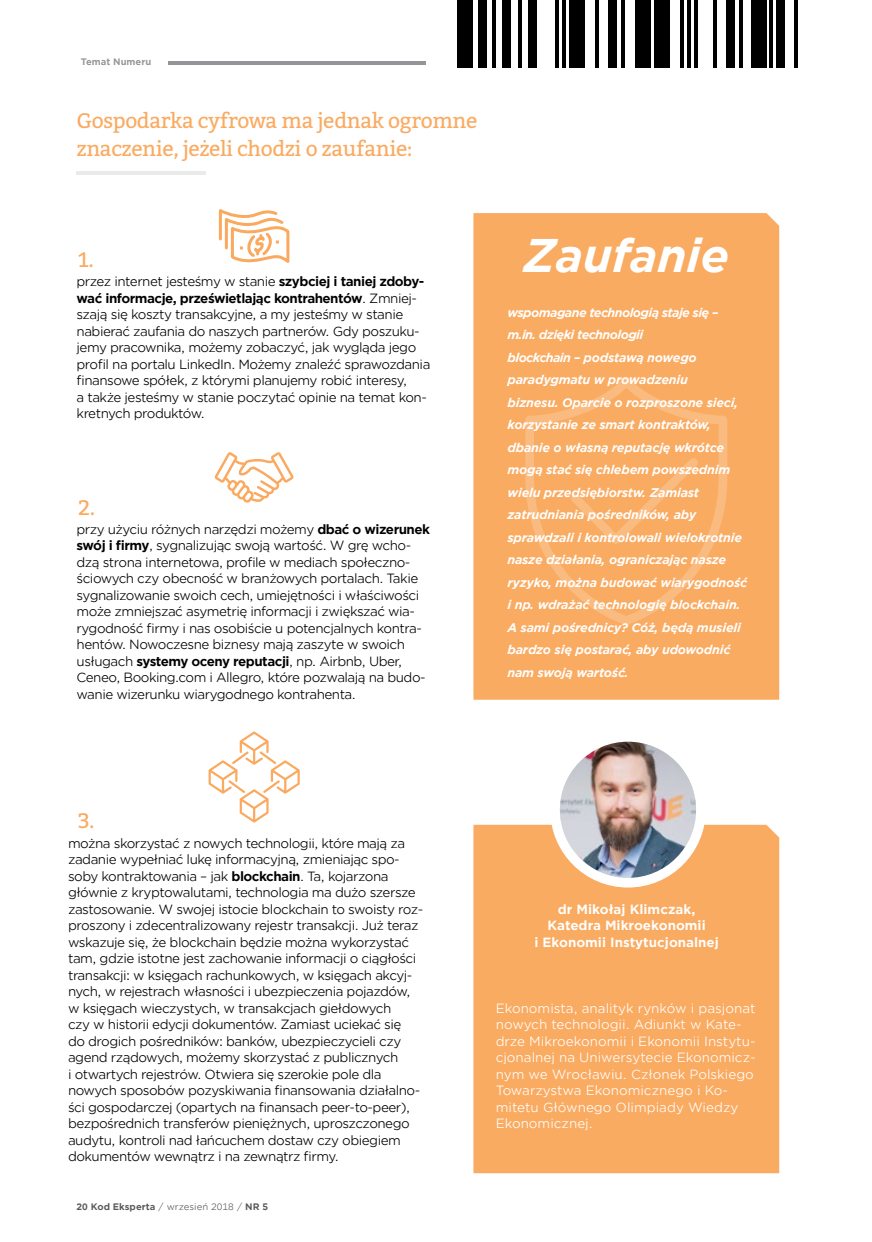
<style>
.page{position:relative;width:872px;height:1242px;background:#fff}
.page>*{position:absolute;margin:0;border:0;box-sizing:border-box;transform-origin:0 0}
.t1{font:italic 700 45px "Gotham Office";letter-spacing:-.01em;color:#fff}
.t2{font:21px/27px "Bitter";letter-spacing:-.02em;color:#faab62}
.t3{font:12.75px/16.5px "Gotham Office";letter-spacing:-.04em;color:#000}
.t4{font:12.75px/16.5px "Gotham Office";color:#fff}
.t5{font:700 12.75px/16.5px "Gotham Office";color:#fff;text-align:center}
.t6{font:italic 700 12px/22.5px "Gotham Office";letter-spacing:-.02em;color:#fff}
.t7{font:700 9px "Gotham Office";color:#58595b}
.t8{font:700 9px "Gotham Office";color:#939598}
.s1{font-weight:700}
.s2{font-weight:400}
</style>
<div class="page">
<hr style="left:77px;top:171px;width:129px;height:4px;background:#e9eaea">
<svg style="left:218px;top:209px;width:72px;height:54px"></svg>
<svg style="left:214px;top:452px;width:80px;height:50px"></svg>
<svg style="left:208px;top:731px;width:92px;height:91px"></svg>
<div style="left:473px;top:213px;width:306px;height:486px;background:#faab62"></div>
<svg style="left:525px;top:377px;width:202px;height:248px;background:#faad66"></svg>
<svg style="left:570px;top:457px;width:128px;height:87px;background:#faad66"></svg>
<div style="left:473px;top:825px;width:306px;height:348px;background:#faab62"></div>
<div style="left:550px;top:732px;width:155px;height:155px;background:#fff;border-radius:50%"></div>
<img style="left:560px;top:741px;width:136px;height:137px;border-radius:68px">
<svg style="left:794px;top:0;width:3px;height:67px"></svg>
<hr style="left:518px;top:0;width:4px;height:67px;background:#000">
<div style="left:502px;top:0;width:9px;height:67px;background:#000"></div>
<svg style="left:492px;top:0;width:3px;height:67px"></svg>
<div style="left:776px;top:0;width:8px;height:67px;background:#000"></div>
<div style="left:528px;top:0;width:9px;height:67px;background:#000"></div>
<svg style="left:621px;top:0;width:3px;height:67px"></svg>
<hr style="left:680px;top:0;width:4px;height:67px;background:#000">
<div style="left:654px;top:0;width:15px;height:67px;background:#000"></div>
<div style="left:750px;top:0;width:16px;height:67px;background:#000"></div>
<hr style="left:769px;top:0;width:4px;height:67px;background:#000">
<hr style="left:562px;top:0;width:4px;height:67px;background:#000">
<hr style="left:555px;top:0;width:4px;height:67px;background:#000">
<div style="left:569px;top:0;width:16px;height:67px;background:#000"></div>
<div style="left:608px;top:0;width:8px;height:67px;background:#000"></div>
<hr style="left:595px;top:0;width:4px;height:67px;background:#000">
<hr style="left:739px;top:0;width:4px;height:67px;background:#000">
<div style="left:726px;top:0;width:9px;height:67px;background:#000"></div>
<hr style="left:713px;top:0;width:4px;height:67px;background:#000">
<div style="left:478px;top:0;width:9px;height:67px;background:#000"></div>
<div style="left:457px;top:0;width:16px;height:67px;background:#000"></div>
<hr style="left:687px;top:0;width:4px;height:67px;background:#000">
<div style="left:635px;top:0;width:15px;height:67px;background:#000"></div>
<hr style="left:694px;top:0;width:4px;height:67px;background:#000">
<hr style="left:168px;top:62px;width:258px;height:3px;background:#939598">
<p class="t8" style="left:81px;top:56px;width:72px">Temat Numeru</p>
<h2 class="t2" style="left:77px;top:107px;width:402px">Gospodarka cyfrowa ma jednak ogromne znaczenie, jeżeli chodzi o zaufanie:</h2>
<h2 class="t2" style="left:78px;top:246px;width:17px">1.</h2>
<p class="t3" style="left:77px;top:273px;width:355px">przez internet jesteśmy w stanie <span class="s1">szybciej i taniej zdoby&shy;wać informacje, prześwietlając kontrahentów</span>. Zmniej&shy;szają się koszty transakcyjne, a my jesteśmy w stanie nabierać zaufania do naszych partnerów. Gdy poszuku&shy;jemy pracownika, możemy zobaczyć, jak wygląda jego profil na portalu LinkedIn. Możemy znaleźć sprawozdania finansowe spółek, z którymi planujemy robić interesy,<br>a także jesteśmy w stanie poczytać opinie na temat kon&shy;kretnych produktów.</p>
<h2 class="t2" style="left:78px;top:493px;width:19px">2.</h2>
<p class="t3" style="left:77px;top:520px;width:355px">przy użyciu różnych narzędzi możemy <span class="s1">dbać o wizerunek swój i firmy</span>, sygnalizując swoją wartość. W grę wcho&shy;dzą strona internetowa, profile w mediach społeczno&shy;ściowych czy obecność w branżowych portalach. Takie sygnalizowanie swoich cech, umiejętności i właściwości może zmniejszać asymetrię informacji i zwiększać wia&shy;rygodność firmy i nas osobiście u potencjalnych kontra&shy;hentów. Nowoczesne biznesy mają zaszyte w swoich usługach <span class="s1">systemy oceny reputacji</span>, np. Airbnb, Uber, Ceneo, Booking.com i Allegro, które pozwalają na budo&shy;wanie wizerunku wiarygodnego kontrahenta.</p>
<h1 class="t1" style="left:523px;top:224px;width:207px">Zaufanie</h1>
<p class="t6" style="left:507px;top:301px;width:241px">wspomagane technologią staje się – m.in. dzięki technologii<br>blockchain – podstawą nowego paradygmatu w prowadzeniu<br>biznesu. Oparcie o rozproszone sieci, korzystanie ze smart kontraktów, dbanie o własną reputację wkrótce mogą stać się chlebem powszednim wielu przedsiębiorstw. Zamiast zatrudniania pośredników, aby sprawdzali i kontrolowali wielokrotnie nasze działania, ograniczając nasze ryzyko, można budować wiarygodność i np. wdrażać technologię blockchain.<br>A sami pośrednicy? Cóż, będą musieli bardzo się postarać, aby udowodnić nam swoją wartość.</p>
<h2 class="t2" style="left:78px;top:806px;width:18px">3.</h2>
<p class="t3" style="left:68px;top:834px;width:357px">można skorzystać z nowych technologii, które mają za zadanie wypełniać lukę informacyjną, zmieniając spo&shy;soby kontraktowania – jak <span class="s1">blockchain</span>. Ta, kojarzona głównie z kryptowalutami, technologia ma dużo szersze zastosowanie. W swojej istocie blockchain to swoisty roz&shy;proszony i zdecentralizowany rejestr transakcji. Już teraz wskazuje się, że blockchain będzie można wykorzystać tam, gdzie istotne jest zachowanie informacji o ciągłości transakcji: w księgach rachunkowych, w księgach akcyj&shy;nych, w rejestrach własności i ubezpieczenia pojazdów, w księgach wieczystych, w transakcjach giełdowych<br>czy w historii edycji dokumentów. Zamiast uciekać się<br>do drogich pośredników: banków, ubezpieczycieli czy agend rządowych, możemy skorzystać z publicznych<br>i otwartych rejestrów. Otwiera się szerokie pole dla nowych sposobów pozyskiwania finansowania działalno&shy;ści gospodarczej (opartych na finansach peer-to-peer), bezpośrednich transferów pieniężnych, uproszczonego audytu, kontroli nad łańcuchem dostaw czy obiegiem dokumentów wewnątrz i na zewnątrz firmy.</p>
<p class="t7" style="left:77px;top:1200px;width:193px">20 Kod Eksperta <span class="s2">/ wrzesień 2018 /</span> NR 5</p>
<p class="t5" style="left:534px;top:900px;width:186px">dr Mikołaj Klimczak,<br>Katedra Mikroekonomii<br>i Ekonomii Instytucjonalnej</p>
<p class="t4" style="left:496px;top:999px;width:261px">Ekonomista, analityk rynków i pasjonat nowych technologii. Adiunkt w Kate&shy;drze Mikroekonomii i Ekonomii Instytu&shy;cjonalnej na Uniwersytecie Ekonomicz&shy;nym we Wrocławiu. Członek Polskiego Towarzystwa Ekonomicznego i Ko&shy;mitetu Głównego Olimpiady Wiedzy Ekonomicznej.</p>
</div>
